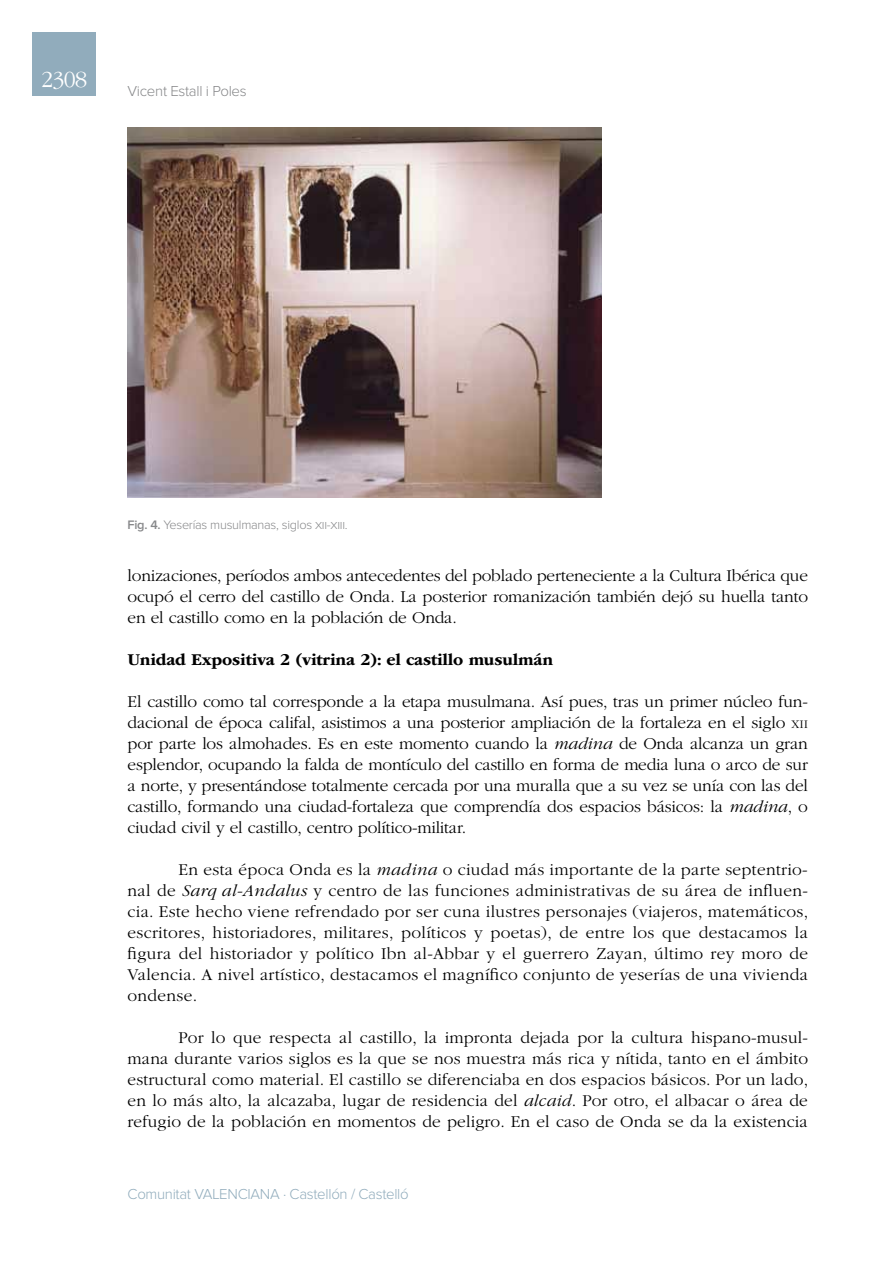
<style>
.page{position:relative;width:893px;height:1263px;background:#fff}
.page>*{position:absolute;margin:0;border:0;box-sizing:border-box;transform-origin:0 0}
.t1{font:300 24px "ITC Garamond Std";color:#fff}
.t2{font:300 17.25px/21px "ITC Garamond Std";color:#000;text-align:justify}
.t3{font:700 17.25px "ITC Garamond Std";letter-spacing:-.01em;color:#000}
.t4{font:300 15px "Proxima Nova";letter-spacing:-.02em;color:#91acbc}
.t5{font:300 15px "Proxima Nova";letter-spacing:-.02em;color:#87888a}
.t6{font:300 12.75px "Proxima Nova";letter-spacing:-.02em;color:#87888a}
.s1{font-weight:600}
.s2{font-size:12.15px}
.s3{font-style:italic}
</style>
<div class="page">
<div style="left:32px;top:32px;width:64px;height:64px;background:#91acbc"></div>
<img style="left:128px;top:128px;width:473px;height:370px">
<h1 class="t1" style="left:41px;top:67px;width:47px">2308</h1>
<p class="t5" style="left:128px;top:84px;width:121px">Vicent Estall i Poles</p>
<p class="t6" style="left:128px;top:519px;width:222px"><span class="s1">Fig. 4.</span> Yeserías musulmanas, siglos xii-xiii.</p>
<p class="t2" style="left:128px;top:566px;width:682px">lonizaciones, períodos ambos antecedentes del poblado perteneciente a la Cultura Ibérica que ocupó el cerro del castillo de Onda. La posterior romanización también dejó su huella tanto en el castillo como en la población de Onda.</p>
<p class="t3" style="left:128px;top:650px;width:427px">Unidad Expositiva 2 (vitrina 2): el castillo musulmán</p>
<p class="t2" style="left:128px;top:692px;width:682px">El castillo como tal corresponde a la etapa musulmana. Así pues, tras un primer núcleo fun&shy;dacional de época califal, asistimos a una posterior ampliación de la fortaleza en el siglo <span class="s2">xii </span>por parte los almohades. Es en este momento cuando la <span class="s3">madina</span> de Onda alcanza un gran esplendor, ocupando la falda de montículo del castillo en forma de media luna o arco de sur a norte, y presentándose totalmente cercada por una muralla que a su vez se unía con las del castillo, formando una ciudad-fortaleza que comprendía dos espacios básicos: la <span class="s3">madina</span>, o ciudad civil y el castillo, centro político-militar.</p>
<p class="t2" style="left:128px;top:860px;width:682px;text-indent:51px">En esta época Onda es la <span class="s3">madina</span> o ciudad más importante de la parte septentrio&shy;nal de <span class="s3">Sarq al-Andalus</span> y centro de las funciones administrativas de su área de influen&shy;cia. Este hecho viene refrendado por ser cuna ilustres personajes (viajeros, matemáticos, escritores, historiadores, militares, políticos y poetas), de entre los que destacamos la figura del historiador y político Ibn al-Abbar y el guerrero Zayan, último rey moro de Valencia. A nivel artístico, destacamos el magnífico conjunto de yeserías de una vivienda ondense.</p>
<p class="t2" style="left:128px;top:1028px;width:682px;text-indent:51px">Por lo que respecta al castillo, la impronta dejada por la cultura hispano-musul&shy;mana durante varios siglos es la que se nos muestra más rica y nítida, tanto en el ámbito estructural como material. El castillo se diferenciaba en dos espacios básicos. Por un lado, en lo más alto, la alcazaba, lugar de residencia del <span class="s3">alcaid</span>. Por otro, el albacar o área de refugio de la población en momentos de peligro. En el caso de Onda se da la existencia</p>
<p class="t4" style="left:128px;top:1187px;width:283px">Comunitat VALENCIANA · Castellón / Castelló</p>
</div>
